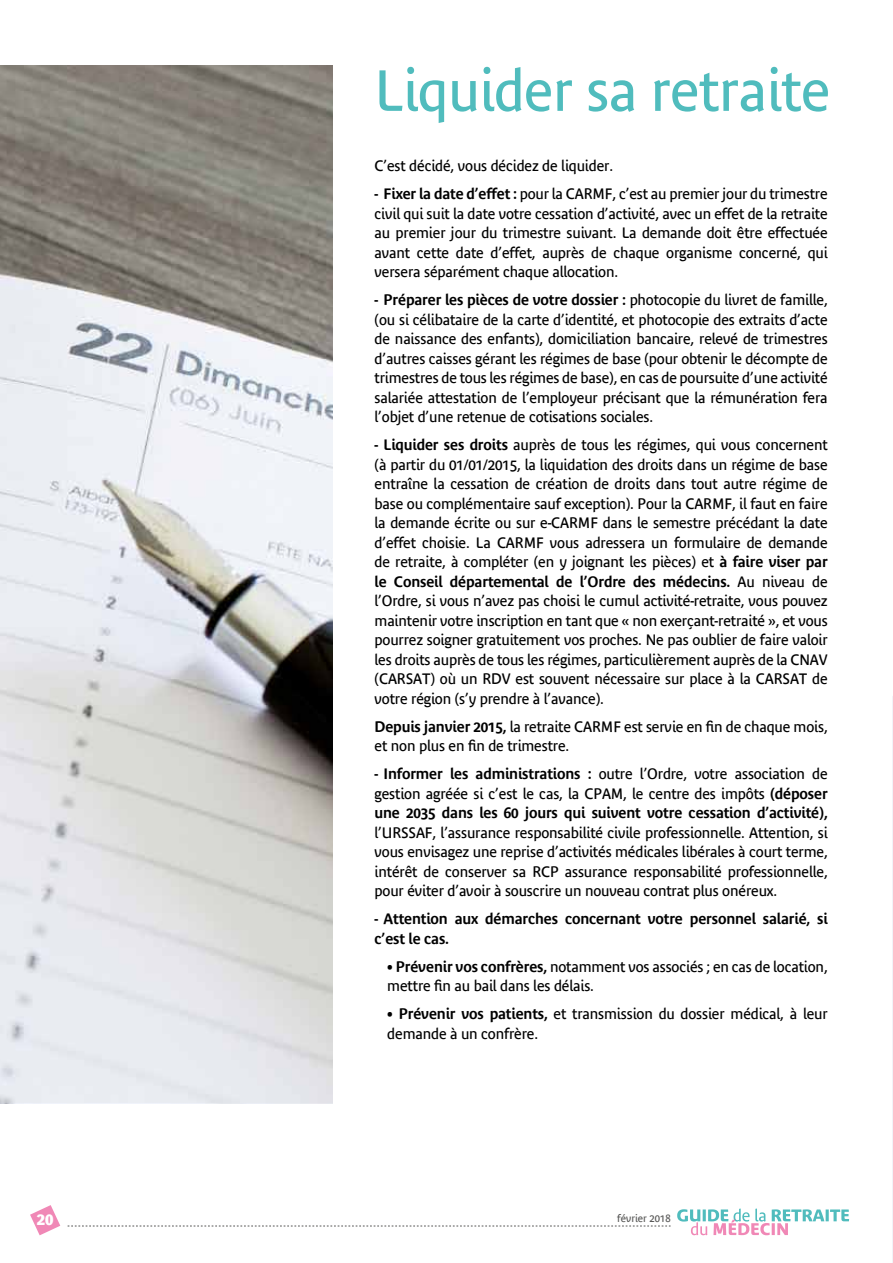
<style>
.page{position:relative;width:893px;height:1263px;background:#fff}
.page>*{position:absolute;margin:0;border:0;box-sizing:border-box;transform-origin:0 0}
.t1{font:57.3px "Bienvenue";letter-spacing:-.01em;color:#50bcbd}
.t2{font:700 16.8px "Bienvenue";color:#fff}
.t3{font:15px/19.5px "Bienvenue";letter-spacing:-.01em;color:#000;text-align:justify}
.t4{font:600 15px/19.5px "Bienvenue";letter-spacing:-.01em;color:#000;text-align:justify}
.t5{font:10.5px "Bienvenue";color:#575756}
.s1{font-weight:600}
.s2{font-weight:400}
</style>
<div class="page">
<svg style="left:677px;top:1208px;width:172px;height:27px"></svg>
<svg style="left:30px;top:1205px;width:30px;height:30px"></svg>
<svg style="left:68px;top:1226px;width:603px;height:1px"></svg>
<svg style="left:892px;top:696px;width:1px;height:567px"></svg>
<img style="left:0;top:66px;width:333px;height:1037px">
<h1 class="t1" style="left:375px;top:58px;width:457px">Liquider sa retraite</h1>
<p class="t3" style="left:375px;top:156px;width:240px">C’est décidé, vous décidez de liquider.</p>
<p class="t3" style="left:375px;top:184px;width:455px"><span class="s1">- Fixer la date d’effet :</span> pour la CARMF, c’est au premier jour du trimestre civil qui suit la date votre cessation d’activité, avec un effet de la retraite au premier jour du trimestre suivant. La demande doit être effectuée avant cette date d’effet, auprès de chaque organisme concerné, qui versera séparément chaque allocation.</p>
<p class="t3" style="left:375px;top:290px;width:455px"><span class="s1">- Préparer les pièces de votre dossier :</span> photocopie du livret de famille, (ou si célibataire de la carte d’identité, et photocopie des extraits d’acte de naissance des enfants), domiciliation bancaire, relevé de trimestres d’autres caisses gérant les régimes de base (pour obtenir le décompte de trimestres de tous les régimes de base), en cas de poursuite d’une activité salariée attestation de l’employeur précisant que la rémunération fera l’objet d’une retenue de cotisations sociales.</p>
<p class="t3" style="left:375px;top:435px;width:455px"><span class="s1">- Liquider ses droits</span> auprès de tous les régimes, qui vous concernent (à partir du 01/01/2015, la liquidation des droits dans un régime de base entraîne la cessation de création de droits dans tout autre régime de base ou complémentaire sauf exception). Pour la CARMF, il faut en faire la demande écrite ou sur e-CARMF dans le semestre précédant la date d’effet choisie. La CARMF vous adressera un formulaire de demande de retraite, à compléter (en y joignant les pièces) et <span class="s1">à faire viser par le Conseil départemental de l’Ordre des médecins.</span> Au niveau de l’Ordre, si vous n’avez pas choisi le cumul activité-retraite, vous pouvez maintenir votre inscription en tant que « non exerçant-retraité », et vous pourrez soigner gratuitement vos proches. Ne pas oublier de faire valoir les droits auprès de tous les régimes, particulièrement auprès de la CNAV (CARSAT) où un RDV est souvent nécessaire sur place à la CARSAT de votre région (s’y prendre à l’avance).</p>
<p class="t3" style="left:375px;top:717px;width:455px"><span class="s1">Depuis janvier 2015,</span> la retraite CARMF est servie en fin de chaque mois, et non plus en fin de trimestre.</p>
<p class="t4" style="left:375px;top:764px;width:455px">- Informer les administrations : <span class="s2">outre l’Ordre, votre association de gestion agréée si c’est le cas, la CPAM, le centre des impôts</span> (déposer une 2035 dans les 60 jours qui suivent votre cessation d’activité),</p>
<p class="t3" style="left:375px;top:823px;width:455px">l’URSSAF, l’assurance responsabilité civile professionnelle. Attention, si vous envisagez une reprise d’activités médicales libérales à court terme, intérêt de conserver sa RCP assurance responsabilité professionnelle, pour éviter d’avoir à souscrire un nouveau contrat plus onéreux.</p>
<p class="t4" style="left:375px;top:909px;width:455px">- Attention aux démarches concernant votre personnel salarié, si c’est le cas.</p>
<p class="t3" style="left:387px;top:957px;width:442px"><span class="s1">• Prévenir vos confrères,</span> notamment vos associés ; en cas de location, mettre fin au bail dans les délais.</p>
<p class="t3" style="left:387px;top:1004px;width:442px"><span class="s1">• Prévenir vos patients,</span> et transmission du dossier médical, à leur demande à un confrère.</p>
<p class="t2" style="left:37px;top:1209px;width:18px">20</p>
<p class="t5" style="left:617px;top:1212px;width:55px">février 2018</p>
</div>
